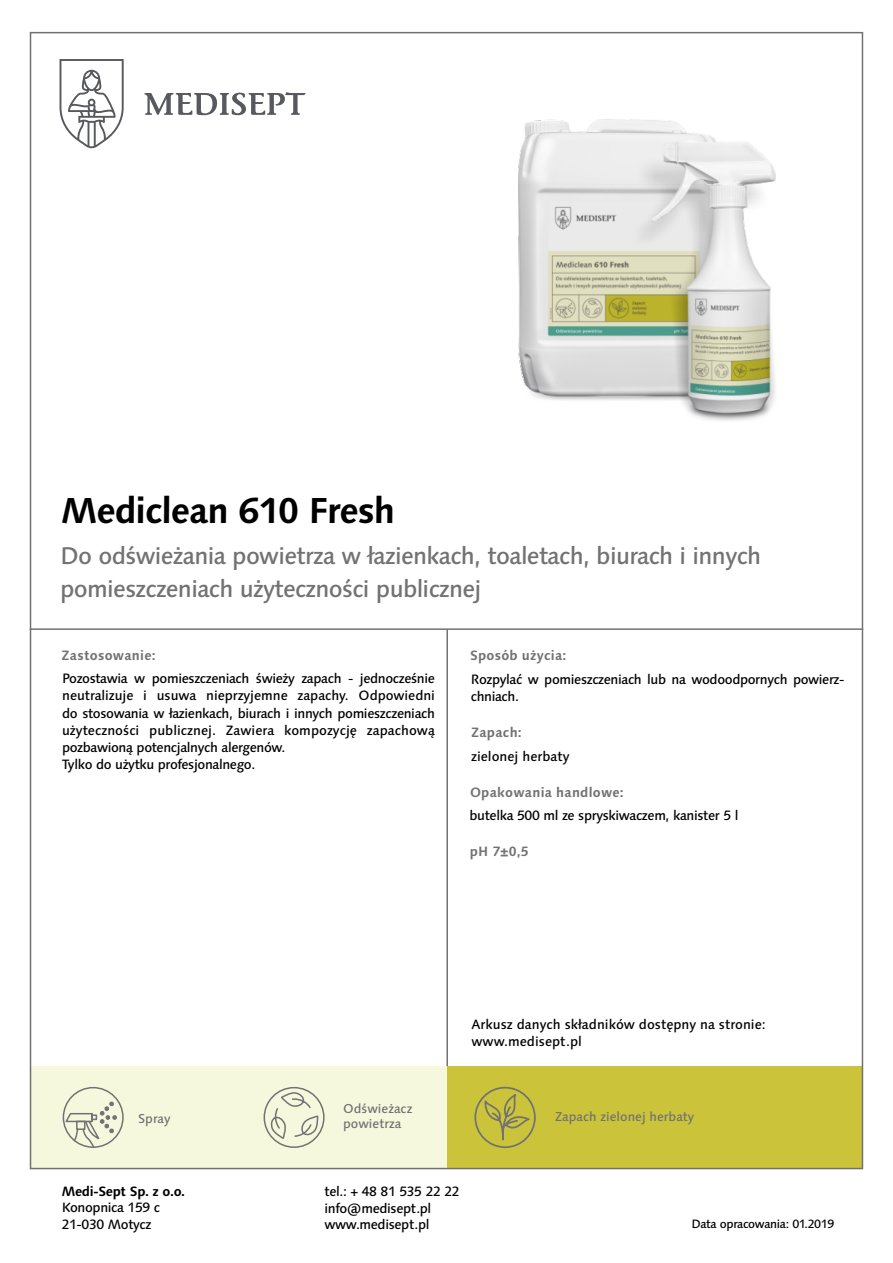
<style>
.page{position:relative;width:893px;height:1263px;background:#fff}
.page>*{position:absolute;margin:0;border:0;box-sizing:border-box;transform-origin:0 0}
.t1{font:700 36px "Syntax Next LT Pro";letter-spacing:-.03em;color:#000}
.t2{font:500 24px/33.2px "Syntax Next LT Pro";letter-spacing:-.03em;color:#737173}
.t3{font:500 13.5px/17.1px "Syntax Next LT Pro";letter-spacing:-.03em;color:#000}
.t4{font:500 13.5px/17.1px "Syntax Next LT Pro";color:#000}
.t5{font:700 13.5px "Syntax Next LT Pro";letter-spacing:.015em;color:#737173}
.t6{font:700 13.5px "Syntax Next LT Pro";letter-spacing:-.03em;color:#000}
.t7{font:500 12.9px/14.9px "Syntax Next LT Pro";color:#737173}
.t8{font:500 12px "Syntax Next LT Pro";letter-spacing:-.03em;color:#000}
</style>
<div class="page">
<svg style="left:60px;top:59px;width:64px;height:89px"></svg>
<svg style="left:144px;top:92px;width:161px;height:23px"></svg>
<hr style="left:446px;top:629px;width:2px;height:437px;background:#737173">
<div style="left:31px;top:1066px;width:831px;height:102px;background:#f6f8dd"></div>
<div style="left:447px;top:1066px;width:415px;height:102px;background:#cbc43a"></div>
<div style="left:264px;top:1087px;width:61px;height:61px;border:2px solid #737173;border-radius:50%"></div>
<svg style="left:270px;top:1091px;width:49px;height:49px"></svg>
<svg style="left:62px;top:1086px;width:62px;height:62px"></svg>
<hr style="left:30px;top:628px;width:833px;height:2px;background:#737173">
<svg style="left:474px;top:1086px;width:62px;height:62px"></svg>
<img style="left:518px;top:120px;width:258px;height:301px">
<h1 class="t1" style="left:61px;top:496px;width:336px">Mediclean 610 Fresh</h1>
<h2 class="t2" style="left:60px;top:541px;width:703px">Do odświeżania powietrza w łazienkach, toaletach, biurach i innych pomieszczeniach użyteczności publicznej</h2>
<p class="t5" style="left:62px;top:650px;width:96px">Zastosowanie:</p>
<p class="t5" style="left:470px;top:650px;width:98px">Sposób użycia:</p>
<p class="t3" style="left:62px;top:671px;width:374px">Pozostawia w pomieszczeniach świeży zapach - jednocześnie neutralizuje i usuwa nieprzyjemne zapachy. Odpowiedni do stosowania w łazienkach, biurach i innych pomieszczeniach użyteczności publicznej. Zawiera kompozycję zapachową pozbawioną potencjalnych alergenów.<br>Tylko do użytku profesjonalnego.</p>
<p class="t3" style="left:471px;top:672px;width:375px">Rozpylać w pomieszczeniach lub na wodoodpornych powierz&shy;chniach.</p>
<p class="t5" style="left:471px;top:727px;width:52px">Zapach:</p>
<p class="t4" style="left:471px;top:749px;width:100px">zielonej herbaty</p>
<p class="t5" style="left:470px;top:787px;width:155px">Opakowania handlowe:</p>
<p class="t3" style="left:470px;top:808px;width:270px">butelka 500 ml ze spryskiwaczem, kanister 5 l</p>
<p class="t5" style="left:470px;top:845px;width:60px">pH 7±0,5</p>
<p class="t4" style="left:471px;top:1017px;width:296px">Arkusz danych składników dostępny na stronie: www.medisept.pl</p>
<p class="t7" style="left:343px;top:1102px;width:71px">Odświeżacz powietrza</p>
<p class="t7" style="left:138px;top:1112px;width:34px">Spray</p>
<p class="t7" style="left:555px;top:1110px;width:141px">Zapach zielonej herbaty</p>
<p class="t6" style="left:62px;top:1186px;width:125px">Medi-Sept Sp. z o.o.</p>
<p class="t3" style="left:62px;top:1201px;width:100px;line-height:16.5px">Konopnica 159 c<br>21-030 Motycz</p>
<p class="t3" style="left:325px;top:1185px;width:137px;line-height:16.5px">tel.: + 48 81 535 22 22 info@medisept.pl www.medisept.pl</p>
<p class="t8" style="left:691px;top:1218px;width:145px">Data opracowania: 01.2019</p>
</div>
